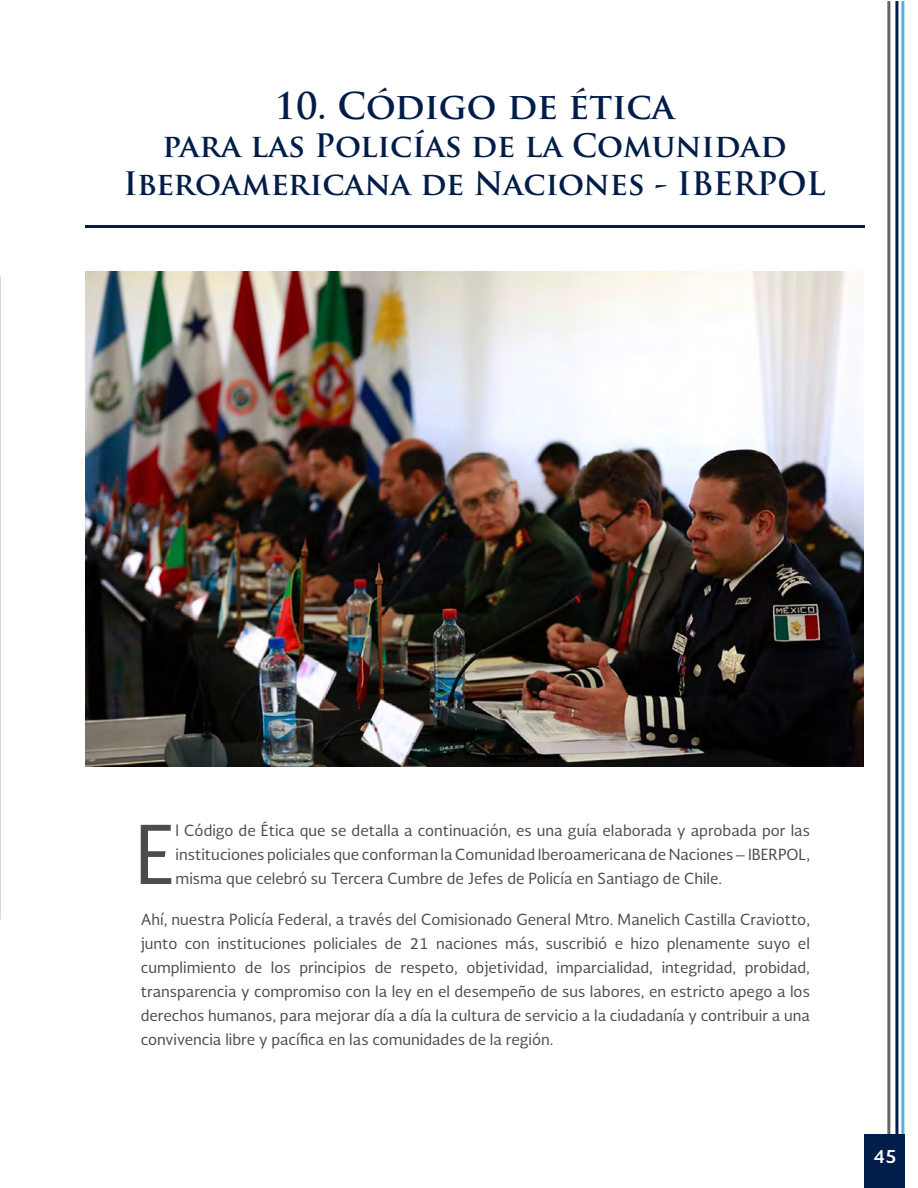
<style>
.page{position:relative;width:918px;height:1188px;background:#fff}
.page>*{position:absolute;margin:0;border:0;box-sizing:border-box;transform-origin:0 0}
.t1{font:78.9px "Soberana Sans";color:#4b4c4d}
.t2{font:700 36px "Trajan Pro";color:#001c48}
.t3{font:700 31.5px "Trajan Pro";color:#001c48}
.t4{font:700 18px "Soberana Sans";color:#fff}
.t5{font:15px/24px "Soberana Sans";color:#4b4c4d;text-align:justify}
</style>
<div class="page">
<hr style="left:901px;top:1px;width:3px;height:1187px;background:#53b0e3">
<hr style="left:895px;top:1px;width:3px;height:1187px;background:#001e49">
<hr style="left:887px;top:1px;width:3px;height:1187px;background:#63656a">
<div style="left:865px;top:1134px;width:40px;height:54px;background:#001e49"></div>
<hr style="left:85px;top:225px;width:779px;height:3px;background:#001c48">
<img style="left:85px;top:272px;width:779px;height:495px">
<p class="t2" style="left:274px;top:84px;width:402px">10. Código de ética</p>
<p class="t3" style="left:162px;top:126px;width:626px">para las Policías de la Comunidad</p>
<p class="t3" style="left:124px;top:164px;width:703px">Iberoamericana de Naciones - IBERPOL</p>
<p class="t1" style="left:134px;top:802px;width:43px">E</p>
<p class="t5" style="left:176px;top:818px;width:636px">l Código de Ética que se detalla a continuación, es una guía elaborada y aprobada por las instituciones policiales que conforman la Comunidad Iberoamericana de Naciones – IBERPOL, misma que celebró su Tercera Cumbre de Jefes de Policía en Santiago de Chile.</p>
<p class="t5" style="left:141px;top:907px;width:671px">Ahí, nuestra Policía Federal, a través del Comisionado General Mtro. Manelich Castilla Craviotto, junto con instituciones policiales de 21 naciones más, suscribió e hizo plenamente suyo el cumplimiento de los principios de respeto, objetividad, imparcialidad, integridad, probidad, transparencia y compromiso con la ley en el desempeño de sus labores, en estricto apego a los derechos humanos, para mejorar día a día la cultura de servicio a la ciudadanía y contribuir a una convivencia libre y pacífica en las comunidades de la región.</p>
<p class="t4" style="left:873px;top:1144px;width:25px">45</p>
</div>
